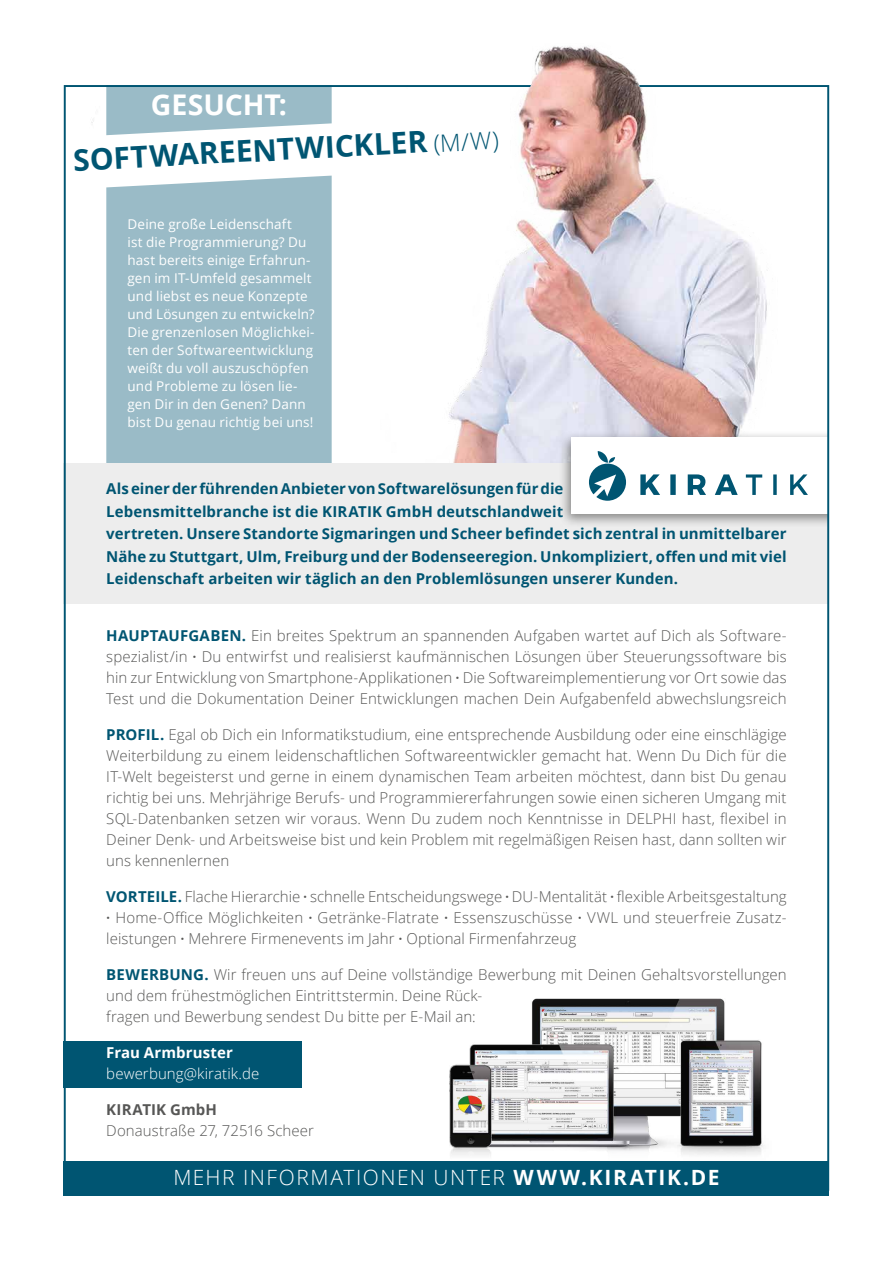
<style>
.page{position:relative;width:893px;height:1263px;background:#fff}
.page>*{position:absolute;margin:0;border:0;box-sizing:border-box;transform-origin:0 0}
.t1{font:700 30px "Open Sans";color:#005572}
.t2{font:700 28.5px "Open Sans";color:#fff}
.t3{font:300 21px "Open Sans";letter-spacing:.07em;color:#fff}
.t4{font:300 15px/21px "Open Sans";letter-spacing:.005em;color:#575756;text-align:justify}
.t5{font:700 15px/22.5px "Open Sans";letter-spacing:.005em;color:#005572}
.t6{font:300 15px "Open Sans";letter-spacing:.005em;color:#fff}
.t7{font:700 15px "Open Sans";letter-spacing:.005em;color:#fff}
.t8{font:700 15px "Open Sans";letter-spacing:.005em;color:#575756}
.t9{font:13.5px/18px "Open Sans";letter-spacing:.01em;color:#fff}
.s1{font-weight:300;font-size:24px}
.s2{font-weight:700;color:#005572}
.s3{font-weight:600}
.s4{font-weight:700}
</style>
<div class="page">
<img style="left:91px;top:88px;width:677px;height:375px">
<div style="left:64px;top:1161px;width:765px;height:34px;background:#005572"></div>
<div style="left:64px;top:1041px;width:238px;height:46px;background:#005572"></div>
<svg style="left:106px;top:88px;width:226px;height:375px;background:#a8c4ce"></svg>
<img style="left:449px;top:998px;width:314px;height:158px">
<div style="left:64px;top:463px;width:765px;height:141px;background:#ededed"></div>
<div style="left:559px;top:431px;width:334px;height:96px;background:#575756;opacity:.7"></div>
<div style="left:572px;top:437px;width:321px;height:76px;background:#fff"></div>
<svg style="left:589px;top:451px;width:37px;height:50px"></svg>
<svg style="left:640px;top:474px;width:168px;height:21px"></svg>
<div style="left:828px;top:395px;width:65px;height:141px;background:#fff"></div>
<img style="left:529px;top:46px;width:111px;height:54px">
<h2 class="t2" style="left:151px;top:85px;width:138px">GESUCHT:</h2>
<h1 class="t1" style="left:72px;top:139px;width:427px;rotate:-3deg">SOFTWAREENTWICKLER <span class="s1">(M/W)</span></h1>
<p class="t9" style="left:128px;top:215px;width:189px">Deine große Leidenschaft<br>ist die Programmierung? Du hast bereits einige Erfahrun&shy;gen im IT-Umfeld gesammelt und liebst es neue Konzepte und Lösungen zu entwickeln?<br>Die grenzenlosen Möglichkei&shy;ten der Softwareentwicklung weißt du voll auszuschöpfen und Probleme zu lösen lie&shy;gen Dir in den Genen? Dann bist Du genau richtig bei uns!</p>
<p class="t5" style="left:106px;top:477px;width:682px">Als einer der führenden Anbieter von Softwarelösungen für die<br>Lebensmittelbranche ist die KIRATIK GmbH deutschlandweit<br>vertreten. Unsere Standorte Sigmaringen und Scheer befindet sich zentral in unmittelbarer Nähe zu Stuttgart, Ulm, Freiburg und der Bodenseeregion. Unkompliziert, offen und mit viel Leidenschaft arbeiten wir täglich an den Problemlösungen unserer Kunden.</p>
<p class="t4" style="left:106px;top:624px;width:682px"><span class="s2">HAUPTAUFGABEN.</span> Ein breites Spektrum an spannenden Aufgaben wartet auf Dich als Software&shy;spezialist/in <span class="s3">·</span> Du entwirfst und realisierst kaufmännischen Lösungen über Steuerungssoftware bis hin zur Entwicklung von Smartphone-Applikationen <span class="s3">·</span> Die Softwareimplementierung vor Ort sowie das Test und die Dokumentation Deiner Entwicklungen machen Dein Aufgabenfeld abwechslungsreich</p>
<p class="t4" style="left:106px;top:723px;width:682px"><span class="s2">PROFIL.</span> Egal ob Dich ein Informatikstudium, eine entsprechende Ausbildung oder eine einschlägige Weiterbildung zu einem leidenschaftlichen Softwareentwickler gemacht hat. Wenn Du Dich für die IT-Welt begeisterst und gerne in einem dynamischen Team arbeiten möchtest, dann bist Du genau richtig bei uns. Mehrjährige Berufs- und Programmiererfahrungen sowie einen sicheren Umgang mit SQL-Datenbanken setzen wir voraus. Wenn Du zudem noch Kenntnisse in DELPHI hast, flexibel in Deiner Denk- und Arbeitsweise bist und kein Problem mit regelmäßigen Reisen hast, dann sollten wir uns kennenlernen</p>
<p class="t4" style="left:106px;top:885px;width:682px"><span class="s2">VORTEILE.</span> Flache Hierarchie <span class="s3">·</span> schnelle Entscheidungswege <span class="s3">·</span> DU-Mentalität <span class="s3">·</span> flexible Arbeitsgestaltung <span class="s3">·</span> Home-Office Möglichkeiten <span class="s3">·</span> Getränke-Flatrate <span class="s3">·</span> Essenszuschüsse <span class="s3">·</span> VWL und steuerfreie Zusatz&shy;leistungen <span class="s3">·</span> Mehrere Firmenevents im Jahr <span class="s3">·</span> Optional Firmenfahrzeug</p>
<p class="t4" style="left:106px;top:963px;width:682px;text-align:left"><span class="s2">BEWERBUNG.</span> Wir freuen uns auf Deine vollständige Bewerbung mit Deinen Gehaltsvorstellungen und dem frühestmöglichen Eintrittstermin. Deine Rück-<br>fragen und Bewerbung sendest Du bitte per E-Mail an:</p>
<p class="t7" style="left:106px;top:1042px;width:128px">Frau Armbruster</p>
<p class="t6" style="left:106px;top:1063px;width:154px">bewerbung@kiratik.de</p>
<p class="t8" style="left:106px;top:1099px;width:112px">KIRATIK GmbH</p>
<p class="t4" style="left:106px;top:1119px;width:209px">Donaustraße 27, 72516 Scheer</p>
<h3 class="t3" style="left:173px;top:1163px;width:548px">MEHR INFORMATIONEN UNTER <span class="s4">WWW.KIRATIK.DE</span></h3>
</div>
